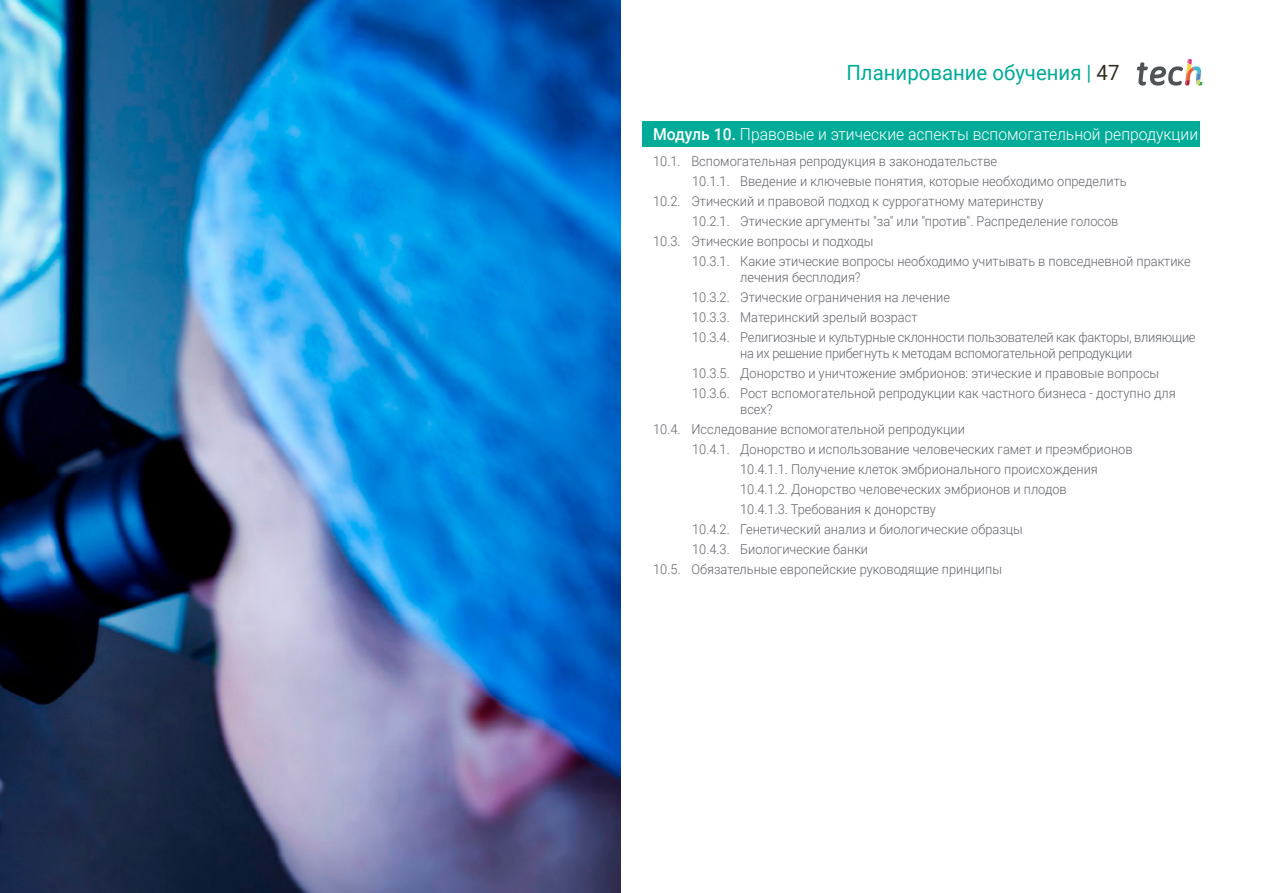
<style>
.page{position:relative;width:1263px;height:893px;background:#fff}
.page>*{position:absolute;margin:0;border:0;box-sizing:border-box;transform-origin:0 0}
.t1{font:21px "Roboto";color:#00ab97}
.t2{font:300 16.5px "Roboto";color:#fff;scale:.95 1}
.t3{font:300 13.5px/20px "Roboto";color:#61646a;scale:.95 1}
.s1{color:#312e20}
.s2{font-weight:500}
</style>
<div class="page">
<img style="left:0;top:0;width:621px;height:893px">
<svg style="left:1137px;top:59px;width:65px;height:27px"></svg>
<div style="left:642px;top:121px;width:557px;height:25px;background:#00ab97"></div>
<h1 class="t1" style="left:846px;top:57px;width:274px">Планирование обучения | <span class="s1">47</span></h1>
<p class="t2" style="left:653px;top:123px;width:575px"><span class="s2">Модуль 10.</span> Правовые и этические аспекты вспомогательной репродукции</p>
<p class="t3" style="left:653px;top:151px;width:364px">10.1. Вспомогательная репродукция в законодательстве</p>
<p class="t3" style="left:692px;top:171px;width:459px">10.1.1. Введение и ключевые понятия, которые необходимо определить</p>
<p class="t3" style="left:653px;top:191px;width:412px">10.2. Этический и правовой подход к суррогатному материнству</p>
<p class="t3" style="left:692px;top:211px;width:450px">10.2.1. Этические аргументы "за" или "против". Распределение голосов</p>
<p class="t3" style="left:653px;top:231px;width:233px">10.3. Этические вопросы и подходы</p>
<p class="t3" style="left:692px;top:251px;width:526px">10.3.1. Какие этические вопросы необходимо учитывать в повседневной практике</p>
<p class="t3" style="left:692px;top:267px;width:531px;text-indent:48px">лечения бесплодия?<br>10.3.2. Этические ограничения на лечение<br>10.3.3. Материнский зрелый возраст<br>10.3.4. Религиозные и культурные склонности пользователей как факторы, влияющие</p>
<p class="t3" style="left:692px;top:343px;width:511px;text-indent:48px">на их решение прибегнуть к методам вспомогательной репродукции<br>10.3.5. Донорство и уничтожение эмбрионов: этические и правовые вопросы<br>10.3.6. Рост вспомогательной репродукции как частного бизнеса - доступно для</p>
<p class="t3" style="left:740px;top:398px;width:36px">всех?</p>
<p class="t3" style="left:653px;top:418px;width:330px">10.4. Исследование вспомогательной репродукции</p>
<p class="t3" style="left:692px;top:438px;width:465px">10.4.1. Донорство и использование человеческих гамет и преэмбрионов</p>
<p class="t3" style="left:740px;top:458px;width:378px">10.4.1.1. Получение клеток эмбрионального происхождения</p>
<p class="t3" style="left:740px;top:478px;width:345px">10.4.1.2. Донорство человеческих эмбрионов и плодов</p>
<p class="t3" style="left:740px;top:498px;width:208px">10.4.1.3. Требования к донорству</p>
<p class="t3" style="left:692px;top:518px;width:349px">10.4.2. Генетический анализ и биологические образцы</p>
<p class="t3" style="left:692px;top:538px;width:187px">10.4.3. Биологические банки</p>
<p class="t3" style="left:653px;top:558px;width:369px">10.5. Обязательные европейские руководящие принципы</p>
</div>
